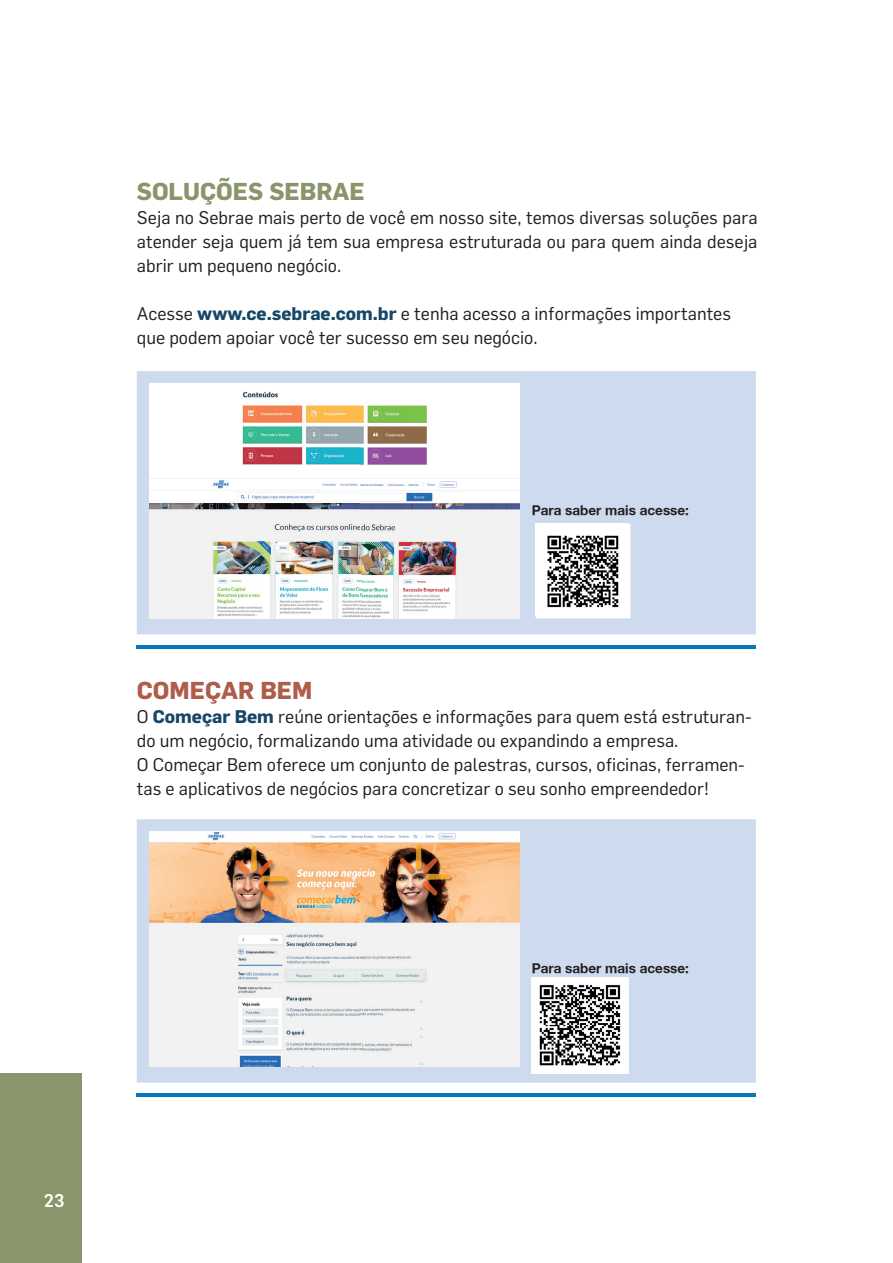
<style>
.page{position:relative;width:893px;height:1263px;background:#fff}
.page>*{position:absolute;margin:0;border:0;box-sizing:border-box;transform-origin:0 0}
.t1{font:700 24px "Flama";color:#89956a}
.t2{font:700 24px "Flama";color:#af5c49}
.t3{font:18px/24px "Flama";color:#231f20}
.t4{font:500 18px "Flama";color:#fff}
.t5{font:700 13.5px "Helvetica Neue";color:#231f20}
.s1{font-weight:700;color:#164766}
</style>
<div class="page">
<div style="left:0;top:1074px;width:82px;height:189px;background:#89956a"></div>
<div style="left:137px;top:371px;width:619px;height:263px;background:#cedaee"></div>
<img style="left:535px;top:523px;width:93px;height:93px">
<hr style="left:137px;top:645px;width:619px;height:3px;background:#0977be">
<img style="left:149px;top:383px;width:371px;height:236px">
<div style="left:137px;top:819px;width:619px;height:264px;background:#cedaee"></div>
<hr style="left:137px;top:1093px;width:619px;height:4px;background:#0977be">
<img style="left:149px;top:831px;width:371px;height:236px">
<img style="left:531px;top:977px;width:97px;height:97px">
<img style="left:536px;top:524px;width:94px;height:94px">
<img style="left:536px;top:524px;width:92px;height:92px">
<h1 class="t1" style="left:137px;top:177px;width:230px">SOLUÇÕES SEBRAE</h1>
<p class="t3" style="left:137px;top:205px;width:622px;text-align:justify">Seja no Sebrae mais perto de você em nosso site, temos diversas soluções para atender seja quem já tem sua empresa estruturada ou para quem ainda deseja abrir um pequeno negócio.</p>
<p class="t3" style="left:137px;top:301px;width:596px">Acesse <span class="s1">www.ce.sebrae.com.br</span> e tenha acesso a informações importantes que podem apoiar você ter sucesso em seu negócio.</p>
<p class="t5" style="left:532px;top:502px;width:159px">Para saber mais acesse:</p>
<h1 class="t2" style="left:137px;top:676px;width:177px">COMEÇAR BEM</h1>
<p class="t3" style="left:137px;top:704px;width:616px">O <span class="s1">Começar Bem</span> reúne orientações e informações para quem está estruturan&shy;do um negócio, formalizando uma atividade ou expandindo a empresa.<br>O Começar Bem oferece um conjunto de palestras, cursos, oficinas, ferramen&shy;tas e aplicativos de negócios para concretizar o seu sonho empreendedor!</p>
<p class="t5" style="left:532px;top:959px;width:159px">Para saber mais acesse:</p>
<p class="t4" style="left:44px;top:1190px;width:22px">23</p>
</div>
